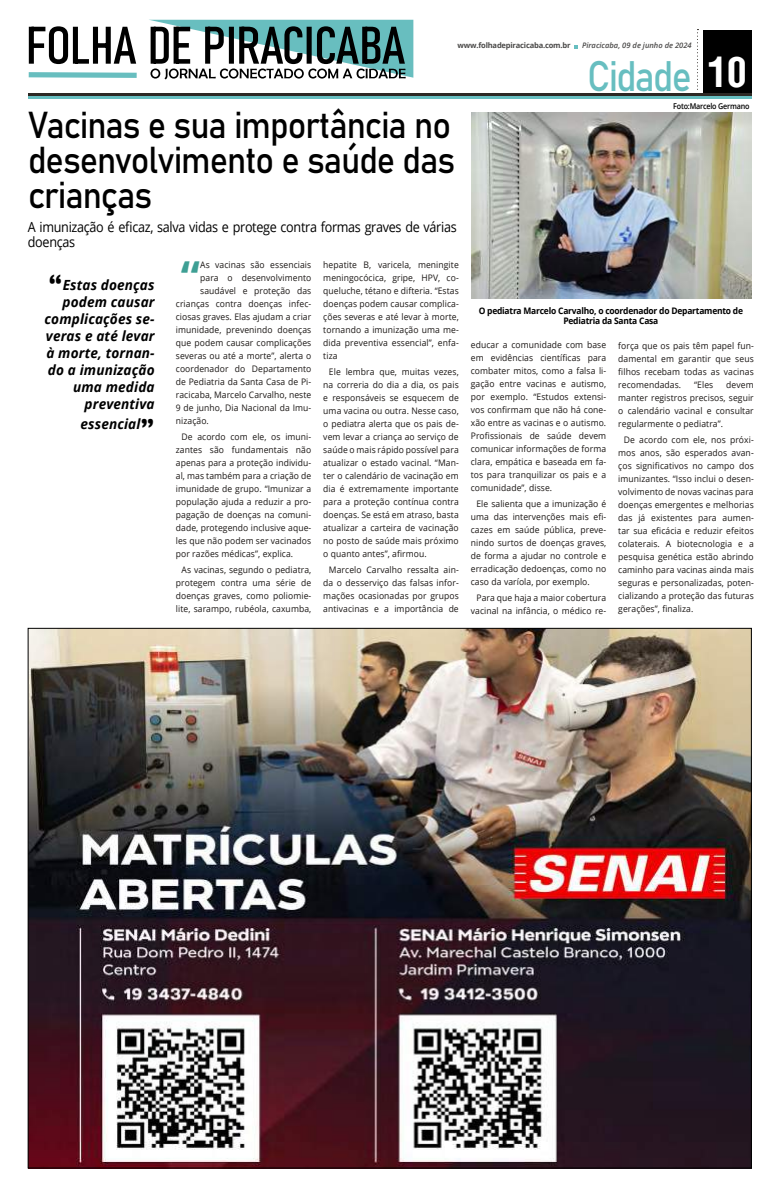
<style>
.page{position:relative;width:780px;height:1191px;background:#fff}
.page>*{position:absolute;margin:0;border:0;box-sizing:border-box;transform-origin:0 0}
.t1{font:700 45.4px "Open Sans";color:#3e9f94;scale:.95 1}
.t2{font:42.1px "Bahnschrift";letter-spacing:-.045em;color:#67bec0;scale:.89 1}
.t3{font:37px/35px "Bahnschrift";letter-spacing:-.03em;color:#000;text-align:justify;scale:.93 1}
.t4{font:italic 700 14px/17px "Open Sans";letter-spacing:.01em;color:#000;text-align:right}
.t5{font:14px/15px "Open Sans";letter-spacing:-.025em;color:#000;scale:.9 1}
.t6{font:9px/13px "Open Sans";letter-spacing:.01em;color:#1b1715;text-align:justify;scale:.95 1}
.t7{font:700 9px/10px "Open Sans";letter-spacing:-.025em;color:#000;text-align:center;scale:.94 1}
.t8{font:600 8px "Open Sans";letter-spacing:-.025em;color:#000;scale:.9 1}
.t9{font:700 7.6px "Open Sans";letter-spacing:-.025em;color:#4a4948}
.t10{font:italic 600 7.6px "Open Sans";color:#4a4948}
.s1{font-family:"Britannic";font-style:normal;font-size:30px}
.s2{font-family:"Arena Condensed";font-weight:700;font-size:40.6px;color:#fff}
</style>
<div class="page">
<div style="left:703px;top:31px;width:48px;height:64px;background:#000"></div>
<hr style="left:28px;top:97px;width:723px;height:2px;background:#67bec0">
<hr style="left:28px;top:93px;width:723px;height:3px;background:#2c2824">
<svg style="left:697px;top:29px;width:1px;height:61px"></svg>
<svg style="left:574px;top:45px;width:3px;height:4px"></svg>
<svg style="left:28px;top:20px;width:385px;height:59px"></svg>
<img style="left:30px;top:630px;width:719px;height:536px">
<img style="left:471px;top:112px;width:280px;height:186px">
<p class="t9" style="left:457px;top:40px;width:114px">www.folhadepiracicaba.com.br</p>
<p class="t10" style="left:582px;top:40px;width:111px">Piracicaba, 09 de junho de 2024</p>
<h3 class="t3" style="left:28px;top:105px;width:460px">Vacinas e sua importância no desenvolvimento e saúde das crianças</h3>
<h3 class="t5" style="left:28px;top:219px;width:478px">A imunização é eficaz, salva vidas e protege contra formas graves de várias doenças</h3>
<h3 class="t4" style="left:45px;top:276px;width:111px"><span class="s1">“</span>Estas doenças podem causar complicações se&shy;veras e até levar à morte, tornan&shy;do a imunização uma medida preventiva</h3>
<h3 class="t4" style="left:80px;top:415px;width:76px">essencial<span class="s1">”</span></h3>
<h1 class="t1" style="left:181px;top:245px;width:22px">“</h1>
<p class="t6" style="left:200px;top:258px;width:118px">As vacinas são essenciais</p>
<p class="t6" style="left:200px;top:271px;width:118px">para o desenvolvimento</p>
<p class="t6" style="left:200px;top:284px;width:118px">saudável e proteção das</p>
<p class="t6" style="left:176px;top:297px;width:144px">crianças contra doenças infec-</p>
<p class="t6" style="left:176px;top:310px;width:144px">ciosas graves. Elas ajudam a criar</p>
<p class="t6" style="left:176px;top:323px;width:144px">imunidade, prevenindo doenças</p>
<p class="t6" style="left:176px;top:336px;width:144px">que podem causar complicações</p>
<p class="t6" style="left:176px;top:349px;width:144px">severas ou até a morte”, alerta o</p>
<p class="t6" style="left:176px;top:362px;width:144px">coordenador do Departamento</p>
<p class="t6" style="left:176px;top:375px;width:144px">de Pediatria da Santa Casa de Pi-</p>
<p class="t6" style="left:176px;top:388px;width:144px">racicaba, Marcelo Carvalho, neste</p>
<p class="t6" style="left:176px;top:401px;width:144px">9 de junho, Dia Nacional da Imu-</p>
<p class="t6" style="left:176px;top:414px;width:36px">nização.</p>
<p class="t6" style="left:176px;top:430px;width:144px;text-indent:6px">De acordo com ele, os imuni&shy;zantes são fundamentais não apenas para a proteção individu&shy;al, mas também para a criação de imunidade de grupo. “Imunizar a população ajuda a reduzir a pro&shy;pagação de doenças na comuni&shy;dade, protegendo inclusive aque&shy;les que não podem ser vacinados por razões médicas”, explica.</p>
<p class="t6" style="left:176px;top:562px;width:144px;text-indent:6px">As vacinas, segundo o pediatra, protegem contra uma série de doenças graves, como poliomie&shy;lite, sarampo, rubéola, caxumba,</p>
<p class="t6" style="left:323px;top:258px;width:144px">hepatite B, varicela, meningite meningocócica, gripe, HPV, co&shy;queluche, tétano e difteria. “Estas doenças podem causar complica&shy;ções severas e até levar à morte, tornando a imunização uma me&shy;dida preventiva essencial”, enfa&shy;tiza</p>
<p class="t6" style="left:323px;top:365px;width:144px;text-indent:6px">Ele lembra que, muitas vezes, na correria do dia a dia, os pais e responsáveis se esquecem de uma vacina ou outra. Nesse caso, o pediatra alerta que os pais de&shy;vem levar a criança ao serviço de saúde o mais rápido possível para atualizar o estado vacinal. “Man&shy;ter o calendário de vacinação em dia é extremamente importante para a proteção contínua contra doenças. Se está em atraso, basta atualizar a carteira de vacinação no posto de saúde mais próximo o quanto antes”, afirmou.</p>
<p class="t6" style="left:323px;top:562px;width:144px;text-indent:6px">Marcelo Carvalho ressalta ain&shy;da o desserviço das falsas infor&shy;mações ocasionadas por grupos antivacinas e a importância de</p>
<h2 class="t2" style="left:587px;top:44px;width:181px">Cidade <span class="s2">10</span></h2>
<p class="t8" style="left:673px;top:101px;width:86px">Foto:Marcelo Germano</p>
<p class="t7" style="left:478px;top:305px;width:283px">O pediatra Marcelo Carvalho, o coordenador do Departamento de<br>Pediatria da Santa Casa</p>
<p class="t6" style="left:471px;top:338px;width:144px">educar a comunidade com base em evidências científicas para combater mitos, como a falsa li&shy;gação entre vacinas e autismo, por exemplo. “Estudos extensi&shy;vos confirmam que não há cone&shy;xão entre as vacinas e o autismo.<br>Profissionais de saúde devem comunicar informações de forma clara, empática e baseada em fa&shy;tos para tranquilizar os pais e a comunidade”, disse.</p>
<p class="t6" style="left:471px;top:497px;width:144px;text-indent:6px">Ele salienta que a imunização é uma das intervenções mais efi&shy;cazes em saúde pública, preve&shy;nindo surtos de doenças graves, de forma a ajudar no controle e erradicação dedoenças, como no caso da varíola, por exemplo.</p>
<p class="t6" style="left:471px;top:590px;width:144px;text-align:right">Para que haja a maior cobertura vacinal na infância, o médico re-</p>
<p class="t6" style="left:618px;top:339px;width:144px">força que os pais têm papel fun&shy;damental em garantir que seus filhos recebam todas as vacinas recomendadas.</p>
<p class="t6" style="left:618px;top:378px;width:144px;text-indent:108px">devem manter registros precisos, seguir o calendário vacinal e consultar regularmente o pediatra”.</p>
<p class="t6" style="left:618px;top:432px;width:144px;text-indent:6px">De acordo com ele, nos próxi&shy;mos anos, são esperados avan&shy;ços significativos no campo dos imunizantes. “Isso inclui o desen&shy;volvimento de novas vacinas para doenças emergentes e melhorias das já existentes para aumen&shy;tar sua eficácia e reduzir efeitos colaterais. A biotecnologia e a pesquisa genética estão abrindo caminho para vacinas ainda mais seguras e personalizadas, poten&shy;cializando a proteção das futuras gerações”, finaliza.</p>
<p class="t6" style="left:694px;top:378px;width:22px">“Eles</p>
</div>
